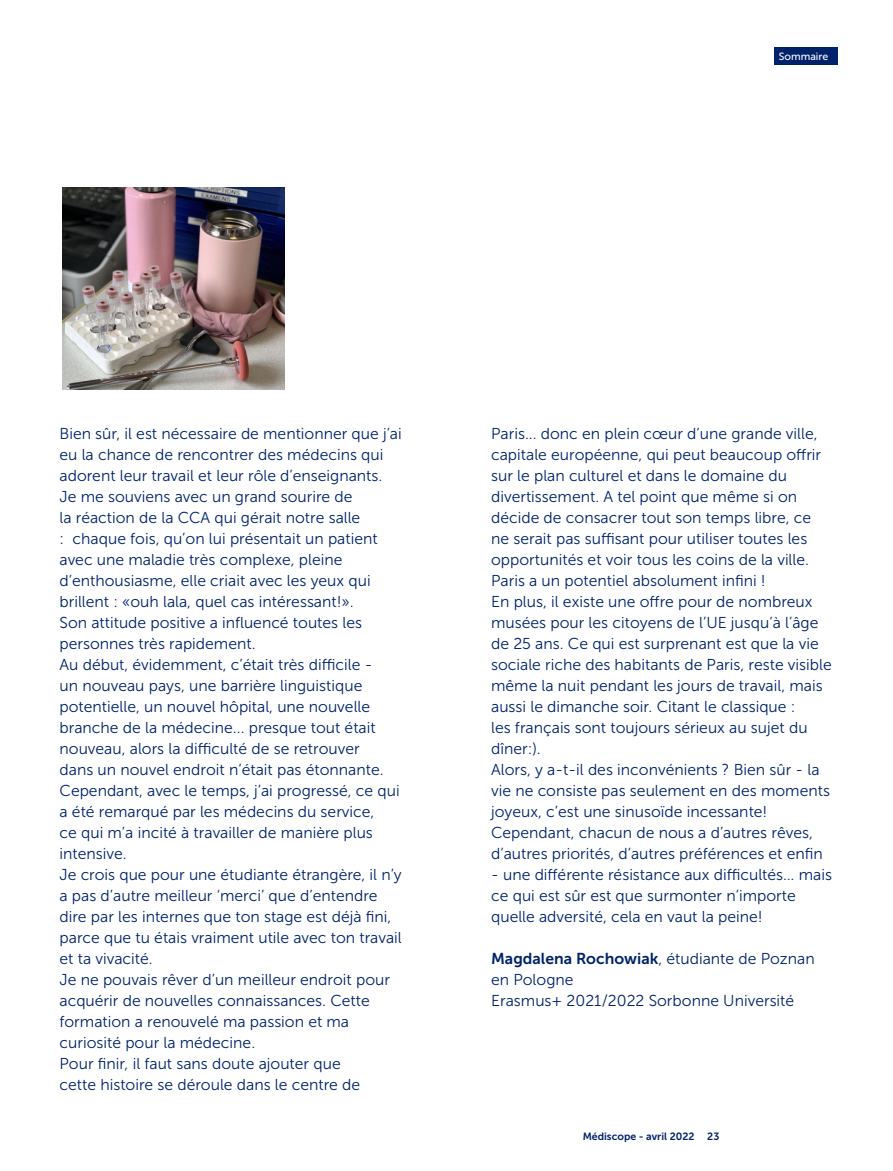
<style>
.page{position:relative;width:893px;height:1171px;background:#fff}
.page>*{position:absolute;margin:0;border:0;box-sizing:border-box;transform-origin:0 0}
.Med-_text_courant{font:15.75px/21px "Museo Sans 300";color:#00226a}
.t1{font:10.5px "Museo Sans 700";color:#00226a}
.t2{font:10.5px "Museo Sans 500";color:#fff}
.s1{font-family:"Museo Sans 700"}
</style>
<div class="page">
<div style="left:774px;top:47px;width:64px;height:18px;background:#00226a"></div>
<img style="left:63px;top:187px;width:222px;height:202px">
<p class="t2" style="left:779px;top:50px;width:51px">Sommaire</p>
<p class="Med-_text_courant" style="left:60px;top:423px;width:344px">Bien sûr, il est nécessaire de mentionner que j’ai eu la chance de rencontrer des médecins qui adorent leur travail et leur rôle d’enseignants.</p>
<p class="Med-_text_courant" style="left:60px;top:486px;width:320px">Je me souviens avec un grand sourire de<br>la réaction de la CCA qui gérait notre salle<br>: chaque fois, qu’on lui présentait un patient avec une maladie très complexe, pleine d’enthousiasme, elle criait avec les yeux qui brillent : «ouh lala, quel cas intéressant!».<br>Son attitude positive a influencé toutes les personnes très rapidement.</p>
<p class="Med-_text_courant" style="left:60px;top:654px;width:342px">Au début, évidemment, c’était très difficile -<br>un nouveau pays, une barrière linguistique potentielle, un nouvel hôpital, une nouvelle branche de la médecine... presque tout était nouveau, alors la difficulté de se retrouver<br>dans un nouvel endroit n’était pas étonnante.<br>Cependant, avec le temps, j’ai progressé, ce qui a été remarqué par les médecins du service,<br>ce qui m’a incité à travailler de manière plus intensive.</p>
<p class="Med-_text_courant" style="left:60px;top:864px;width:344px">Je crois que pour une étudiante étrangère, il n’y a pas d’autre meilleur ‘merci’ que d’entendre dire par les internes que ton stage est déjà fini, parce que tu étais vraiment utile avec ton travail et ta vivacité.</p>
<p class="Med-_text_courant" style="left:60px;top:969px;width:332px">Je ne pouvais rêver d’un meilleur endroit pour acquérir de nouvelles connaissances. Cette formation a renouvelé ma passion et ma curiosité pour la médecine.</p>
<p class="Med-_text_courant" style="left:60px;top:1053px;width:302px">Pour finir, il faut sans doute ajouter que cette histoire se déroule dans le centre de</p>
<p class="Med-_text_courant" style="left:491px;top:423px;width:332px">Paris... donc en plein cœur d’une grande ville, capitale européenne, qui peut beaucoup offrir sur le plan culturel et dans le domaine du divertissement. A tel point que même si on décide de consacrer tout son temps libre, ce ne serait pas suffisant pour utiliser toutes les opportunités et voir tous les coins de la ville.<br>Paris a un potentiel absolument infini !</p>
<p class="Med-_text_courant" style="left:491px;top:591px;width:342px">En plus, il existe une offre pour de nombreux musées pour les citoyens de l’UE jusqu’à l’âge de 25 ans. Ce qui est surprenant est que la vie sociale riche des habitants de Paris, reste visible même la nuit pendant les jours de travail, mais aussi le dimanche soir. Citant le classique :<br>les français sont toujours sérieux au sujet du dîner:).</p>
<p class="Med-_text_courant" style="left:491px;top:759px;width:340px">Alors, y a-t-il des inconvénients ? Bien sûr - la vie ne consiste pas seulement en des moments joyeux, c’est une sinusoïde incessante!<br>Cependant, chacun de nous a d’autres rêves, d’autres priorités, d’autres préférences et enfin</p>
<p class="Med-_text_courant" style="left:491px;top:864px;width:342px">- une différente résistance aux difficultés… mais ce qui est sûr est que surmonter n’importe quelle adversité, cela en vaut la peine!</p>
<p class="Med-_text_courant" style="left:491px;top:948px;width:325px"><span class="s1">Magdalena Rochowiak</span>, étudiante de Poznan en Pologne</p>
<p class="Med-_text_courant" style="left:491px;top:990px;width:305px">Erasmus+ 2021/2022 Sorbonne Université</p>
<p class="t1" style="left:583px;top:1130px;width:138px">Médiscope - avril 2022 23</p>
</div>
